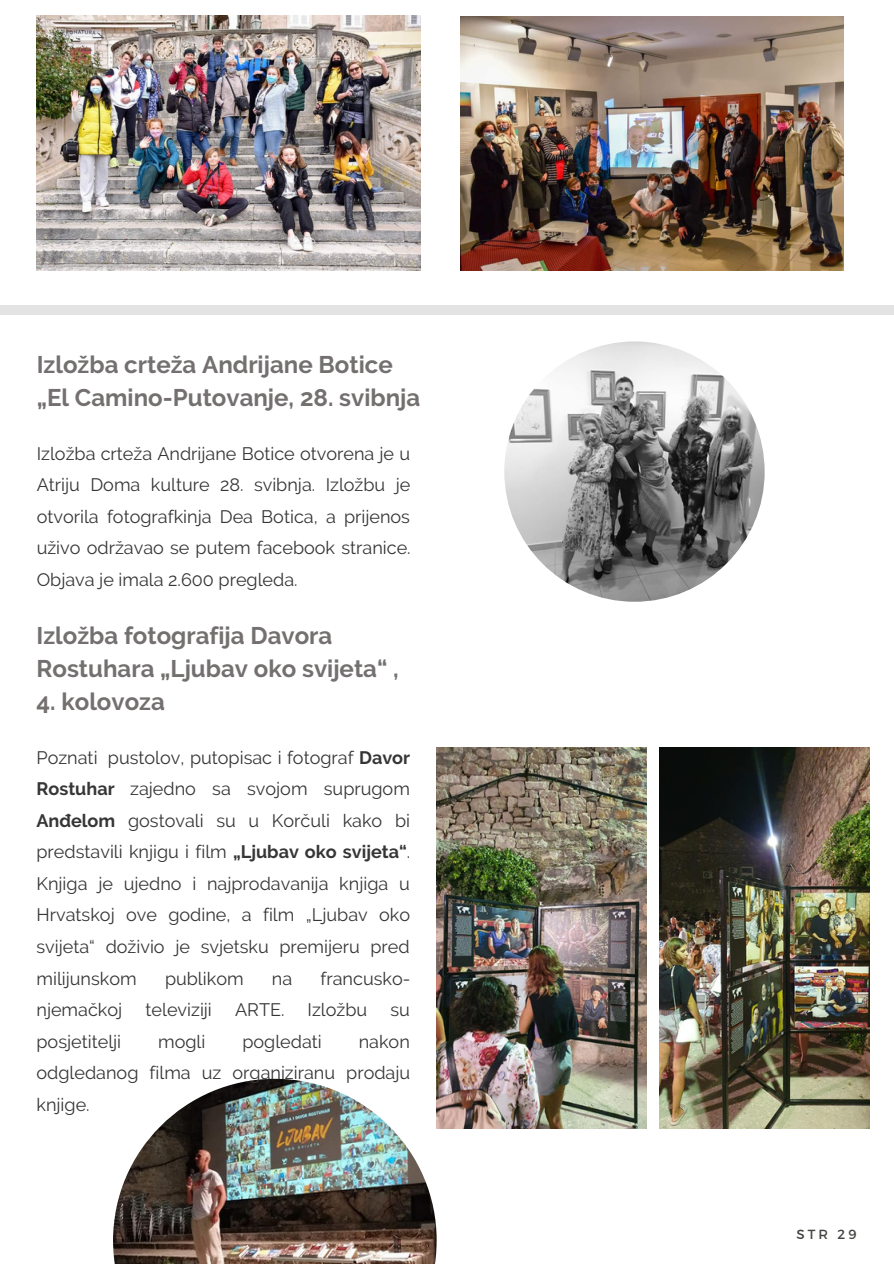
<style>
.page{position:relative;width:894px;height:1264px;background:#fff}
.page>*{position:absolute;margin:0;border:0;box-sizing:border-box;transform-origin:0 0}
.t1{font:700 24px/32.7px "Raleway";color:#747070}
.t2{font:18px/31.5px "Raleway";color:#363636;text-align:justify}
.t3{font:13.2px "Montserrat";color:#444440}
.s1{font-weight:700}
</style>
<div class="page">
<div style="left:0;top:306px;width:893px;height:9px;background:#e3e3e3"></div>
<img style="left:36px;top:15px;width:384px;height:256px">
<img style="left:460px;top:16px;width:383px;height:255px">
<img style="left:504px;top:341px;width:260px;height:260px;border-radius:50%">
<img style="left:113px;top:1078px;width:323px;height:185px">
<img style="left:436px;top:747px;width:210px;height:381px">
<img style="left:659px;top:747px;width:210px;height:381px">
<h1 class="t1" style="left:37px;top:348px;width:385px">Izložba crteža Andrijane Botice „El Camino-Putovanje, 28. svibnja</h1>
<p class="t2" style="left:37px;top:437px;width:375px">Izložba crteža Andrijane Botice otvorena je u Atriju Doma kulture 28. svibnja. Izložbu je otvorila fotografkinja Dea Botica, a prijenos uživo održavao se putem facebook stranice.<br>Objava je imala 2.600 pregleda.</p>
<h1 class="t1" style="left:36px;top:619px;width:364px">Izložba fotografija Davora<br>Rostuhara „Ljubav oko svijeta“ ,</h1>
<h1 class="t1" style="left:36px;top:685px;width:130px">4. kolovoza</h1>
<p class="t2" style="left:36px;top:741px;width:375px">Poznati pustolov, putopisac i fotograf <span class="s1">Davor Rostuhar</span> zajedno sa svojom suprugom <span class="s1">Anđelom</span> gostovali su u Korčuli kako bi predstavili knjigu i film <span class="s1">„Ljubav oko svijeta“</span>.<br>Knjiga je ujedno i najprodavanija knjiga u Hrvatskoj ove godine, a film „Ljubav oko svijeta“ doživio je svjetsku premijeru pred milijunskom</p>
<p class="t2" style="left:165px;top:962px;width:80px">publikom</p>
<p class="t2" style="left:272px;top:962px;width:22px">na</p>
<p class="t2" style="left:320px;top:962px;width:91px">francusko-</p>
<p class="t2" style="left:36px;top:993px;width:87px">njemačkoj</p>
<p class="t2" style="left:145px;top:993px;width:68px">televiziji</p>
<p class="t2" style="left:235px;top:993px;width:51px">ARTE.</p>
<p class="t2" style="left:307px;top:993px;width:61px">Izložbu</p>
<p class="t2" style="left:390px;top:993px;width:21px">su</p>
<p class="t2" style="left:36px;top:1025px;width:86px">posjetitelji</p>
<p class="t2" style="left:158px;top:1025px;width:49px">mogli</p>
<p class="t2" style="left:242px;top:1025px;width:81px">pogledati</p>
<p class="t2" style="left:36px;top:1025px;width:375px;text-indent:322px">nakon odgledanog filma uz organiziranu prodaju knjige.</p>
<p class="t3" style="left:796px;top:1225px;width:62px">STR 29</p>
</div>
